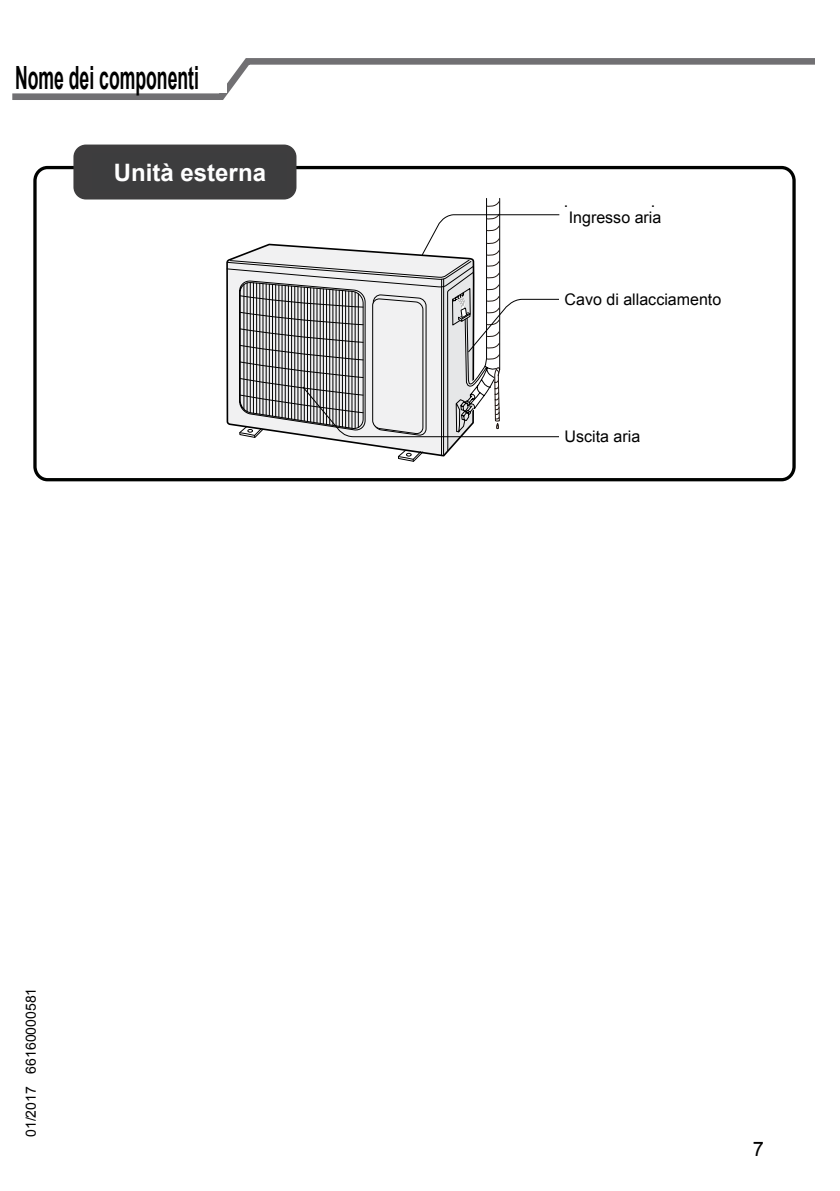
<style>
.page{position:relative;width:840px;height:1191px;background:#fff}
.page>*{position:absolute;margin:0;border:0;box-sizing:border-box;transform-origin:0 0}
.t1{font:700 35.2px "Arial";color:#000}
.t2{font:700 32px "Arial";color:#000;scale:.55 1}
.t3{font:700 26.4px "Arial";color:#fff}
.t4{font:700 24px "Arial";color:#fff}
.t5{font:20px "Arial";color:#000}
.t6{font:17.6px "Arial";color:#000}
.t7{font:16px "Arial";color:#000}
.t8{font:14px "Arial";color:#000}
</style>
<div class="page">
<svg style="left:12px;top:58px;width:802px;height:42px"></svg>
<div style="left:33px;top:166px;width:762px;height:315px;border:3px solid #000200;border-radius:13px"></div>
<div style="left:73px;top:145px;width:223px;height:54px;background:#3e3d3e;border-radius:12px"></div>
<svg style="left:225px;top:58px;width:250px;height:424px"></svg>
<svg style="left:226px;top:198px;width:274px;height:264px"></svg>
<svg style="left:301px;top:214px;width:259px;height:224px"></svg>
<div style="left:9px;top:60px;width:218px;height:32px;background:#fff"></div>
<div style="left:93px;top:153px;width:194px;height:38px;background:#3d3d3e"></div>
<div style="left:558px;top:425px;width:153px;height:22px;background:#fff"></div>
<div style="left:558px;top:283px;width:181px;height:32px;background:#fff"></div>
<h1 class="t1" style="left:12px;top:53px;width:195px">Parts Name</h1>
<h2 class="t2" style="left:15px;top:57px;width:336px">Nome dei componenti</h2>
<h3 class="t3" style="left:102px;top:155px;width:169px">Unità esterna</h3>
<h3 class="t4" style="left:114px;top:157px;width:154px">Unità esterna</h3>
<p class="t8" style="left:22px;top:1137px;width:151px;rotate:-90deg">01/2017 66160000581</p>
<p class="t6" style="left:564px;top:201px;width:102px">ingresso aria</p>
<p class="t7" style="left:568px;top:207px;width:94px">Ingresso aria</p>
<p class="t6" style="left:559px;top:287px;width:173px">Cavo di allacciamento</p>
<p class="t7" style="left:564px;top:289px;width:158px">Cavo di allacciamento</p>
<p class="t6" style="left:559px;top:423px;width:85px">Uscita aria</p>
<p class="t7" style="left:564px;top:426px;width:77px">Uscita aria</p>
<p class="t5" style="left:752px;top:1135px;width:13px">7</p>
</div>
